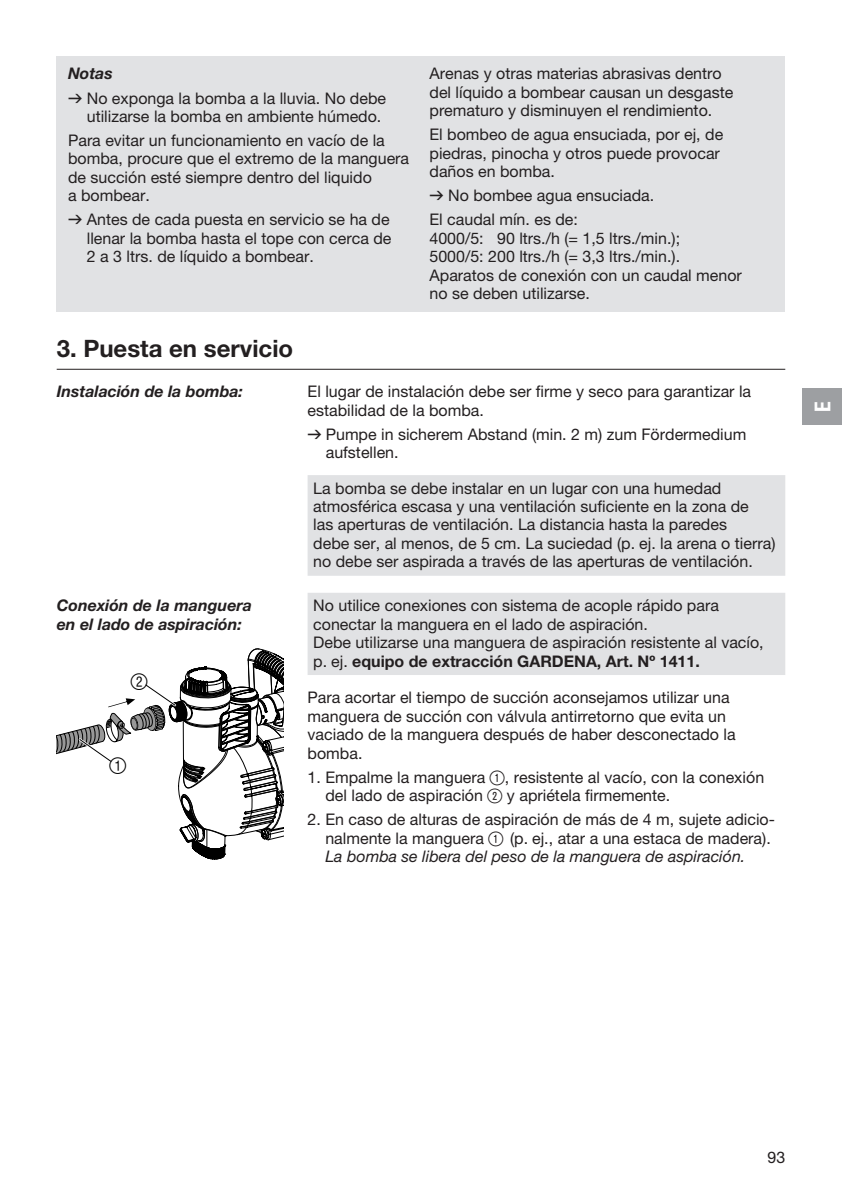
<style>
.page{position:relative;width:842px;height:1191px;background:#fff}
.page>*{position:absolute;margin:0;border:0;box-sizing:border-box;transform-origin:0 0}
.t1{font:700 24px "GARDENA Pro";color:#231f20}
.t2{font:22px "Ziffern";color:#000}
.t3{font:22px "GARDENA Pro Bo Cond";color:#fff}
.t4{font:16px/18.4px "GARDENA Pro";color:#231f20}
.t5{font:italic 700 16px/18.4px "GARDENA Pro";color:#231f20}
.s1{font-weight:700;font-style:italic}
.s2{font-family:"Formdruck"}
.s3{font-weight:700}
.s4{font-family:"Ziffernim Kreisund Quadrat BQ";font-size:20px}
.s5{font-style:italic}
</style>
<div class="page">
<svg style="left:308px;top:475px;width:477px;height:200px;fill:#e1e2e4"></svg>
<hr style="left:57px;top:369px;width:728px;height:1px;background:#231f20">
<svg style="left:57px;top:648px;width:227px;height:212px"></svg>
<div style="left:57px;top:57px;width:728px;height:255px;background:#e1e2e4"></div>
<div style="left:802px;top:388px;width:40px;height:37px;background:#9d9fa2"></div>
<p class="t4" style="left:68px;top:62px;width:320px;line-height:24px"><span class="s1">Notas<br></span><span class="s2">v</span> No exponga la bomba a la lluvia. No debe</p>
<p class="t4" style="left:68px;top:104px;width:318px;line-height:24px;text-align:right">utilizarse la bomba en ambiente húmedo.<br>Para evitar un funcionamiento en vacío de la</p>
<p class="t4" style="left:68px;top:149px;width:343px">bomba, procure que el extremo de la manguera de succión esté siempre dentro del liquido<br>a bombear.</p>
<p class="t4" style="left:87px;top:210px;width:306px;text-align:justify;text-indent:-19px"><span class="s2">v</span> Antes de cada puesta en servicio se ha de llenar la bomba hasta el tope con cerca de 2 a 3 ltrs. de líquido a bombear.</p>
<p class="t4" style="left:429px;top:64px;width:305px">Arenas y otras materias abrasivas dentro del líquido a bombear causan un desgaste prematuro y disminuyen el rendimiento.</p>
<p class="t4" style="left:429px;top:125px;width:295px">El bombeo de agua ensuciada, por ej, de piedras, pinocha y otros puede provocar daños en bomba.</p>
<p class="t4" style="left:429px;top:183px;width:226px;line-height:24px"><span class="s2">v</span> No bombee agua ensuciada.<br>El caudal mín. es de:</p>
<p class="t4" style="left:429px;top:229px;width:314px">4000/5: 90 ltrs./h (= 1,5 ltrs./min.);<br>5000/5: 200 ltrs./h (= 3,3 ltrs./min.).<br>Aparatos de conexión con un caudal menor no se deben utilizarse.</p>
<h1 class="t1" style="left:57px;top:334px;width:238px">3. Puesta en servicio</h1>
<p class="t5" style="left:57px;top:382px;width:188px">Instalación de la bomba:</p>
<p class="t4" style="left:308px;top:382px;width:445px">El lugar de instalación debe ser firme y seco para garantizar la estabilidad de la bomba.</p>
<p class="t4" style="left:326px;top:424px;width:422px;text-indent:-18px"><span class="s2">v</span> Pumpe in sicherem Abstand (min. 2 m) zum Fördermedium aufstellen.</p>
<p class="t4" style="left:313px;top:478px;width:464px">La bomba se debe instalar en un lugar con una humedad atmosférica escasa y una ventilación suficiente en la zona de<br>las aperturas de ventilación. La distancia hasta la paredes<br>debe ser, al menos, de 5 cm. La suciedad (p. ej. la arena o tierra) no debe ser aspirada a través de las aperturas de ventilación.</p>
<p class="t5" style="left:57px;top:596px;width:197px">Conexión de la manguera en el lado de aspiración:</p>
<p class="t4" style="left:313px;top:596px;width:452px">No utilice conexiones con sistema de acople rápido para conectar la manguera en el lado de aspiración.<br>Debe utilizarse una manguera de aspiración resistente al vacío, p. ej. <span class="s3">equipo de extracción GARDENA, Art. Nº 1411.</span></p>
<p class="t4" style="left:308px;top:688px;width:429px">Para acortar el tiempo de succión aconsejamos utilizar una manguera de succión con válvula antirretorno que evita un vaciado de la manguera después de haber desconectado la bomba.</p>
<p class="t4" style="left:325px;top:767px;width:440px;text-indent:-18px">1. Empalme la manguera <span class="s4">1</span>, resistente al vacío, con la conexión del lado de aspiración <span class="s4">2</span> y apriétela firmemente.</p>
<p class="t4" style="left:325px;top:810px;width:451px;text-indent:-18px">2. En caso de alturas de aspiración de más de 4 m, sujete adicio&shy;nalmente la manguera <span class="s4">1</span> (p. ej., atar a una estaca de madera).<br><span class="s5">La bomba se libera del peso de la manguera de aspiración.</span></p>
<h2 class="t2" style="left:131px;top:669px;width:19px">2</h2>
<h2 class="t2" style="left:110px;top:753px;width:19px">1</h2>
<h2 class="t3" style="left:809px;top:412px;width:12px;rotate:-90deg">E</h2>
<p class="t4" style="left:767px;top:1147px;width:19px">93</p>
</div>
